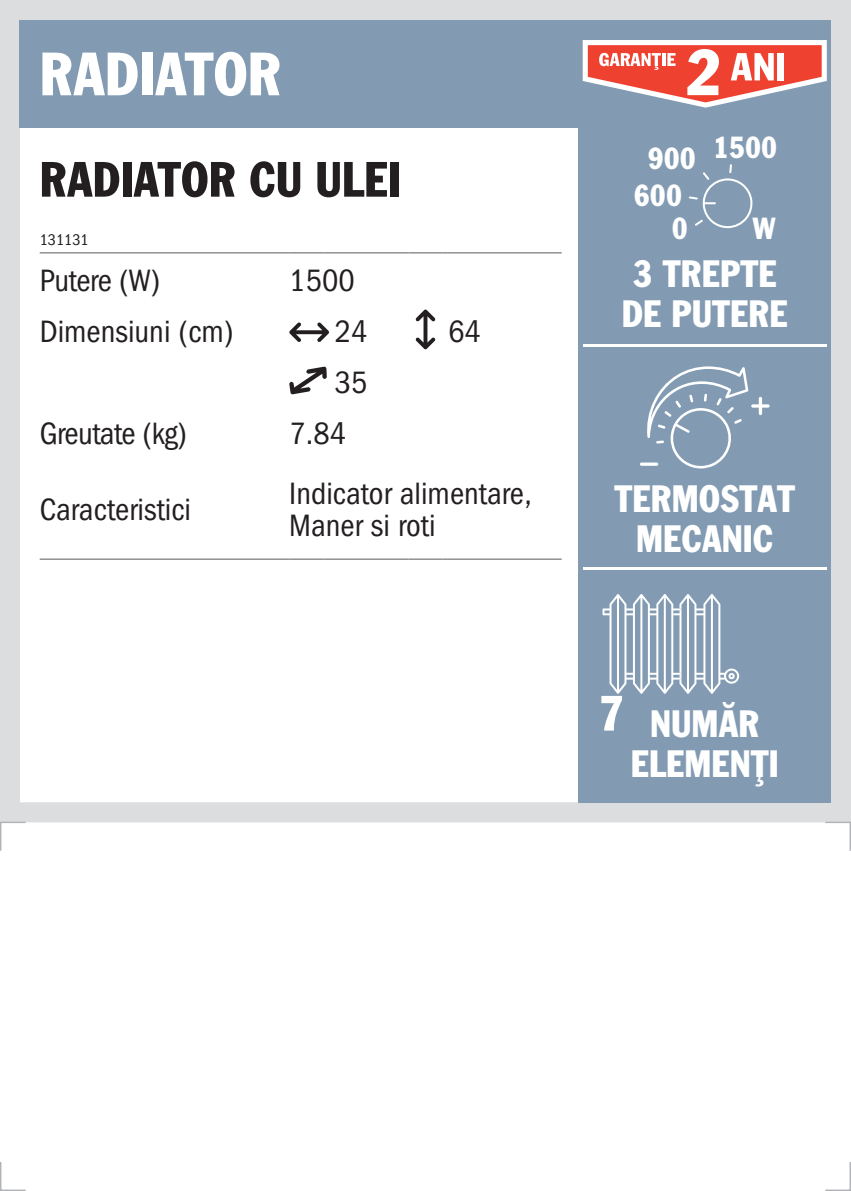
<style>
.page{position:relative;width:851px;height:1191px;background:#fff}
.page>*{position:absolute;margin:0;border:0;box-sizing:border-box;transform-origin:0 0}
.t1{font:64px "Franklin Gothic EFCE Reg Con";color:#fff}
.t2{font:52px "Franklin Gothic EFCE Reg Con";color:#231f20}
.t3{font:52px "Franklin Gothic EFCE Reg Con";color:#fff}
.t4{font:40px/40px "Franklin Gothic EFCE Reg Con";color:#fff;text-align:center}
.t5{font:condensed 32px/32px "Franklin Gothic";color:#231f20}
.t6{font:32px "Franklin Gothic EFCE Reg Con";color:#fff}
.t7{font:condensed 32px "Franklin Gothic";letter-spacing:-.02em;color:#231f20}
.t8{font:condensed 16px "Franklin Gothic";color:#231f20}
</style>
<div class="page">
<div style="left:0;top:0;width:850px;height:822px;border:20px solid #dcddde"></div>
<div style="left:20px;top:20px;width:811px;height:108px;background:#829bb3"></div>
<div style="left:578px;top:20px;width:253px;height:782px;background:#829bb3"></div>
<svg style="left:647px;top:366px;width:122px;height:102px"></svg>
<svg style="left:639px;top:462px;width:19px;height:4px"></svg>
<svg style="left:602px;top:594px;width:137px;height:100px"></svg>
<hr style="left:582px;top:567px;width:244px;height:3px;background:#fff">
<hr style="left:582px;top:344px;width:244px;height:2px;background:#fff">
<svg style="left:688px;top:164px;width:65px;height:64px"></svg>
<svg style="left:0;top:821px;width:27px;height:30px"></svg>
<svg style="left:823px;top:821px;width:27px;height:30px"></svg>
<svg style="left:0;top:1162px;width:26px;height:29px"></svg>
<svg style="left:825px;top:1162px;width:25px;height:29px"></svg>
<svg style="left:582px;top:40px;width:244px;height:68px"></svg>
<hr style="left:40px;top:558px;width:249px;height:1px;background:#58595b">
<hr style="left:289px;top:558px;width:34px;height:1px;background:#58595b">
<hr style="left:323px;top:558px;width:85px;height:1px;background:#58595b">
<hr style="left:408px;top:558px;width:34px;height:1px;background:#58595b">
<hr style="left:442px;top:558px;width:119px;height:1px;background:#58595b">
<hr style="left:40px;top:252px;width:249px;height:1px;background:#58595b">
<hr style="left:289px;top:252px;width:34px;height:1px;background:#58595b">
<hr style="left:323px;top:252px;width:85px;height:1px;background:#58595b">
<hr style="left:408px;top:252px;width:34px;height:1px;background:#58595b">
<hr style="left:442px;top:252px;width:119px;height:1px;background:#58595b">
<svg style="left:289px;top:322px;width:40px;height:20px"></svg>
<svg style="left:415px;top:309px;width:20px;height:40px"></svg>
<svg style="left:289px;top:366px;width:38px;height:28px"></svg>
<h1 class="t1" style="left:40px;top:39px;width:243px">RADIATOR</h1>
<h2 class="t2" style="left:40px;top:151px;width:363px">RADIATOR CU ULEI</h2>
<p class="t8" style="left:40px;top:231px;width:51px">131131</p>
<p class="t5" style="left:40px;top:265px;width:122px">Putere (W)</p>
<p class="t5" style="left:289px;top:265px;width:67px">1500</p>
<p class="t5" style="left:40px;top:316px;width:195px">Dimensiuni (cm)</p>
<p class="t5" style="left:334px;top:316px;width:34px">24</p>
<p class="t5" style="left:448px;top:316px;width:34px">64</p>
<p class="t5" style="left:334px;top:367px;width:34px">35</p>
<p class="t7" style="left:40px;top:415px;width:149px">Greutate (kg)</p>
<p class="t5" style="left:289px;top:418px;width:58px">7.84</p>
<p class="t5" style="left:40px;top:494px;width:153px">Caracteristici</p>
<p class="t5" style="left:289px;top:478px;width:244px">Indicator alimentare,<br>Maner si roti</p>
<p class="t6" style="left:647px;top:130px;width:131px">900 1500</p>
<p class="t6" style="left:634px;top:177px;width:49px">600</p>
<p class="t6" style="left:671px;top:211px;width:17px">0</p>
<p class="t6" style="left:752px;top:211px;width:25px">W</p>
<p class="t4" style="left:621px;top:255px;width:168px;text-align:left">3 TREPTE<br>DE PUTERE</p>
<p class="t4" style="left:614px;top:479px;width:182px">TERMOSTAT<br>MECANIC</p>
<h2 class="t3" style="left:598px;top:684px;width:27px">7</h2>
<p class="t4" style="left:630px;top:704px;width:150px">NUMĂR<br>ELEMENŢI</p>
</div>
